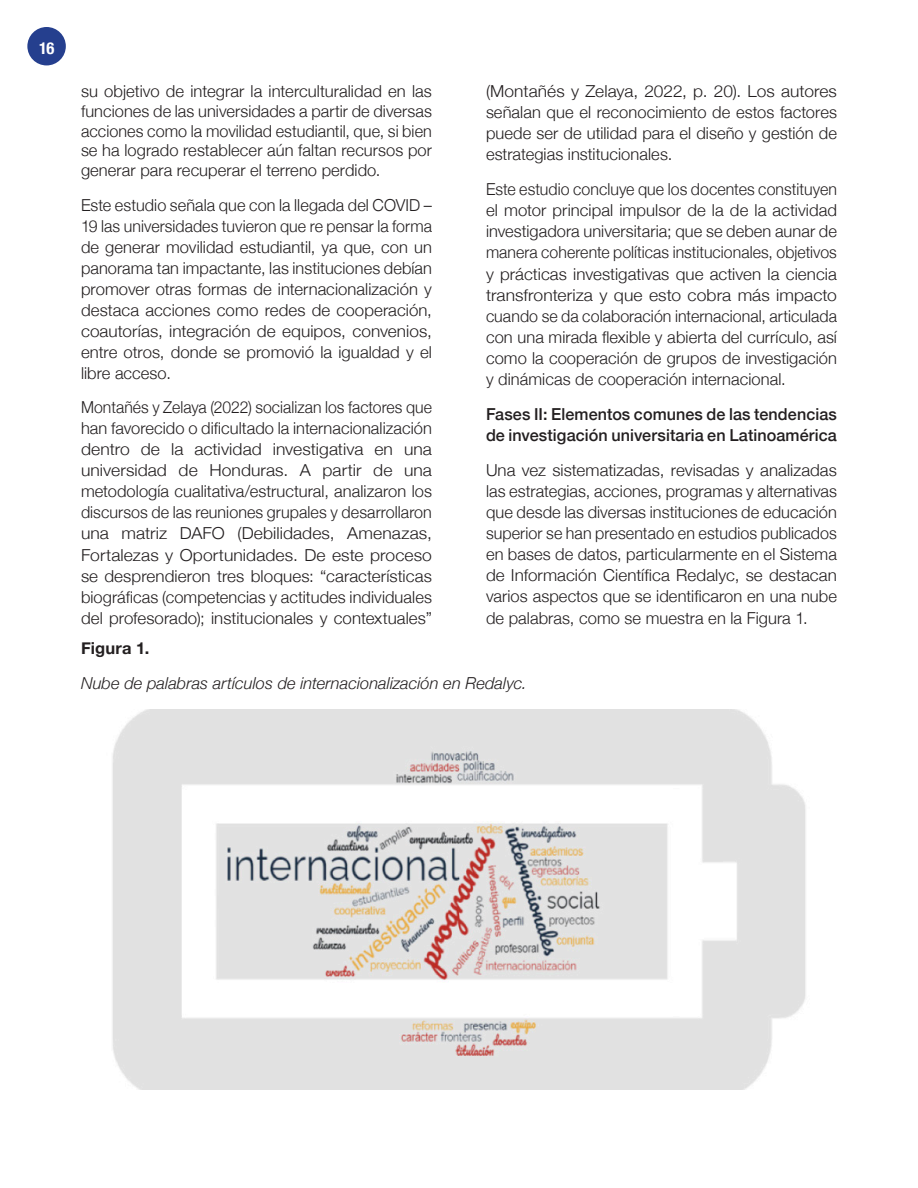
<style>
.page{position:relative;width:918px;height:1188px;background:#fff}
.page>*{position:absolute;margin:0;border:0;box-sizing:border-box;transform-origin:0 0}
.Parrafos-justificado{font:300 16.5px/21px "Helvetica Neue";letter-spacing:.005em;color:#231f20;text-align:justify;scale:.96 1}
.Parrafos-justificado-2{font:300 16.5px/21px "Helvetica Neue";letter-spacing:.005em;color:#231f20;text-align:justify}
.Parrafos-justificado-3{font:300 16.5px/21.1px "Helvetica Neue";letter-spacing:.005em;color:#231f20;text-align:justify;scale:1.05 1}
.Parrafos-justificado-4{font:500 16.5px/21.1px "Helvetica Neue";letter-spacing:.005em;color:#231f20}
.Parrafos-justificado-5{font:italic 300 16.5px "Helvetica Neue";letter-spacing:.005em;color:#231f20}
.Parrafos-justificado-6{font:700 16.5px "Helvetica Neue";letter-spacing:.01em;color:#231f20}
.t1{font:700 condensed 16.5px "Helvetica Neue";color:#fff}
</style>
<div class="page">
<div style="left:27px;top:27px;width:39px;height:38px;background:#253f8e;border-radius:50%"></div>
<img style="left:112px;top:709px;width:694px;height:380px">
<p class="t1" style="left:39px;top:34px;width:17px">16</p>
<p class="Parrafos-justificado-2" style="left:81px;top:80px;width:353px;line-height:19.8px">su objetivo de integrar la interculturalidad en las funciones de las universidades a partir de diversas acciones como la movilidad estudiantil, que, si bien se ha logrado restablecer aún faltan recursos por generar para recuperar el terreno perdido.</p>
<p class="Parrafos-justificado-2" style="left:81px;top:193px;width:353px">Este estudio señala que con la llegada del COVID – 19 las universidades tuvieron que re pensar la forma de generar movilidad estudiantil, ya que, con un panorama tan impactante, las instituciones debían promover otras formas de internacionalización y destaca acciones como redes de cooperación, coautorías, integración de equipos, convenios, entre otros, donde se promovió la igualdad y el libre acceso.</p>
<p class="Parrafos-justificado" style="left:81px;top:396px;width:367px">Montañés y Zelaya (2022) socializan los factores que han favorecido o dificultado la internacionalización dentro de la actividad investigativa en una universidad de Honduras. A partir de una metodología cualitativa/estructural, analizaron los discursos de las reuniones grupales y desarrollaron una matriz DAFO (Debilidades, Amenazas, Fortalezas y Oportunidades. De este proceso se desprendieron tres bloques: “características biográficas (competencias y actitudes individuales del profesorado); institucionales y contextuales”</p>
<p class="Parrafos-justificado-3" style="left:486px;top:79px;width:336px">(Montañés y Zelaya, 2022, p. 20). Los autores señalan que el reconocimiento de estos factores puede ser de utilidad para el diseño y gestión de estrategias institucionales.</p>
<p class="Parrafos-justificado" style="left:486px;top:177px;width:367px">Este estudio concluye que los docentes constituyen el motor principal impulsor de la de la actividad investigadora universitaria; que se deben aunar de manera coherente políticas institucionales, objetivos y prácticas investigativas que activen la ciencia transfronteriza y que esto cobra más impacto cuando se da colaboración internacional, articulada con una mirada flexible y abierta del currículo, así como la cooperación de grupos de investigación y dinámicas de cooperación internacional.</p>
<p class="Parrafos-justificado-4" style="left:486px;top:402px;width:352px">Fases II: Elementos comunes de las tendencias de investigación universitaria en Latinoamérica</p>
<p class="Parrafos-justificado-2" style="left:486px;top:458px;width:353px">Una vez sistematizadas, revisadas y analizadas las estrategias, acciones, programas y alternativas que desde las diversas instituciones de educación superior se han presentado en estudios publicados en bases de datos, particularmente en el Sistema de Información Científica Redalyc, se destacan varios aspectos que se identificaron en una nube de palabras, como se muestra en la Figura 1.</p>
<p class="Parrafos-justificado-6" style="left:81px;top:636px;width:70px">Figura 1.</p>
<p class="Parrafos-justificado-5" style="left:81px;top:670px;width:447px">Nube de palabras artículos de internacionalización en Redalyc.</p>
</div>
